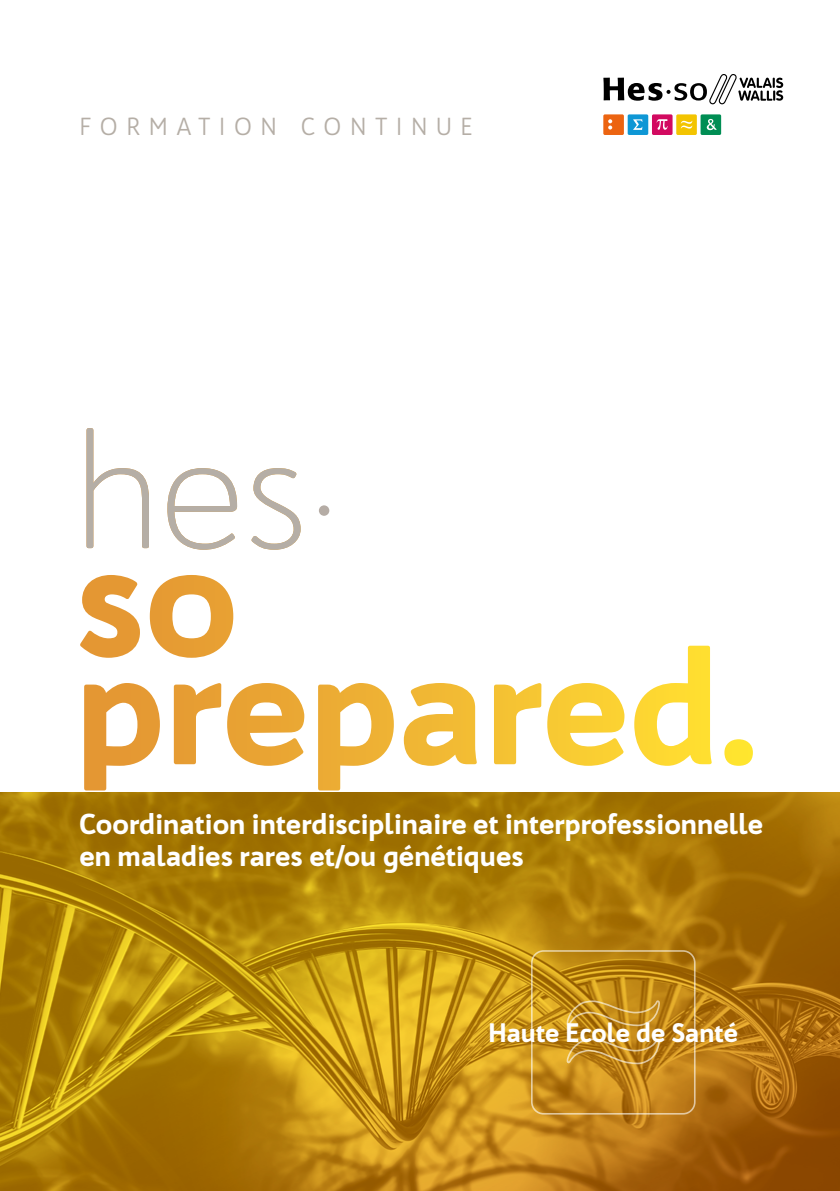
<style>
.page{position:relative;width:840px;height:1191px;background:#fff}
.page>*{position:absolute;margin:0;border:0;box-sizing:border-box;transform-origin:0 0}
.t1{font:900 28px/32px "Bw Quinta Pro";color:#fff}
.t2{font:900 26px "Bw Quinta Pro";color:#fff}
.t3{font:24px "Bw Quinta Pro";letter-spacing:.36em;color:#b5aea6}
</style>
<div class="page">
<img style="left:0;top:792px;width:839px;height:399px">
<svg style="left:80px;top:575px;width:60px;height:83px"></svg>
<svg style="left:150px;top:575px;width:83px;height:83px"></svg>
<svg style="left:84px;top:683px;width:76px;height:107px"></svg>
<svg style="left:174px;top:683px;width:47px;height:81px"></svg>
<svg style="left:227px;top:683px;width:77px;height:83px"></svg>
<svg style="left:318px;top:683px;width:75px;height:107px"></svg>
<svg style="left:403px;top:683px;width:74px;height:83px"></svg>
<svg style="left:494px;top:683px;width:47px;height:81px"></svg>
<svg style="left:547px;top:683px;width:77px;height:83px"></svg>
<svg style="left:634px;top:645px;width:77px;height:121px"></svg>
<svg style="left:724px;top:739px;width:28px;height:27px"></svg>
<svg style="left:86px;top:428px;width:63px;height:120px"></svg>
<svg style="left:167px;top:468px;width:70px;height:82px"></svg>
<svg style="left:251px;top:468px;width:49px;height:82px"></svg>
<div style="left:319px;top:505px;width:10px;height:11px;background:#b5aca5;border-radius:50%"></div>
<div style="left:700px;top:114px;width:20px;height:21px;background:#008e54;border-radius:2px"></div>
<svg style="left:706px;top:119px;width:10px;height:11px"></svg>
<div style="left:627px;top:114px;width:21px;height:21px;background:#0e97d5;border-radius:2px"></div>
<svg style="left:633px;top:119px;width:9px;height:11px"></svg>
<div style="left:651px;top:114px;width:21px;height:21px;background:#d20a60;border-radius:2px"></div>
<svg style="left:656px;top:119px;width:11px;height:11px"></svg>
<div style="left:676px;top:114px;width:20px;height:21px;background:#f3c400;border-radius:2px"></div>
<svg style="left:680px;top:121px;width:12px;height:8px"></svg>
<div style="left:603px;top:114px;width:20px;height:21px;background:#ec6411;border-radius:2px"></div>
<svg style="left:608px;top:119px;width:4px;height:11px"></svg>
<svg style="left:603px;top:74px;width:179px;height:30px"></svg>
<svg style="left:530px;top:950px;width:165px;height:164px;background:#c28a1c"></svg>
<p class="t3" style="left:79px;top:112px;width:394px">FORMATION CONTINUE</p>
<p class="t1" style="left:79px;top:808px;width:685px">Coordination interdisciplinaire et interprofessionnelle en maladies rares et/ou génétiques</p>
<p class="t2" style="left:488px;top:1016px;width:251px">Haute Ecole de Santé</p>
</div>
